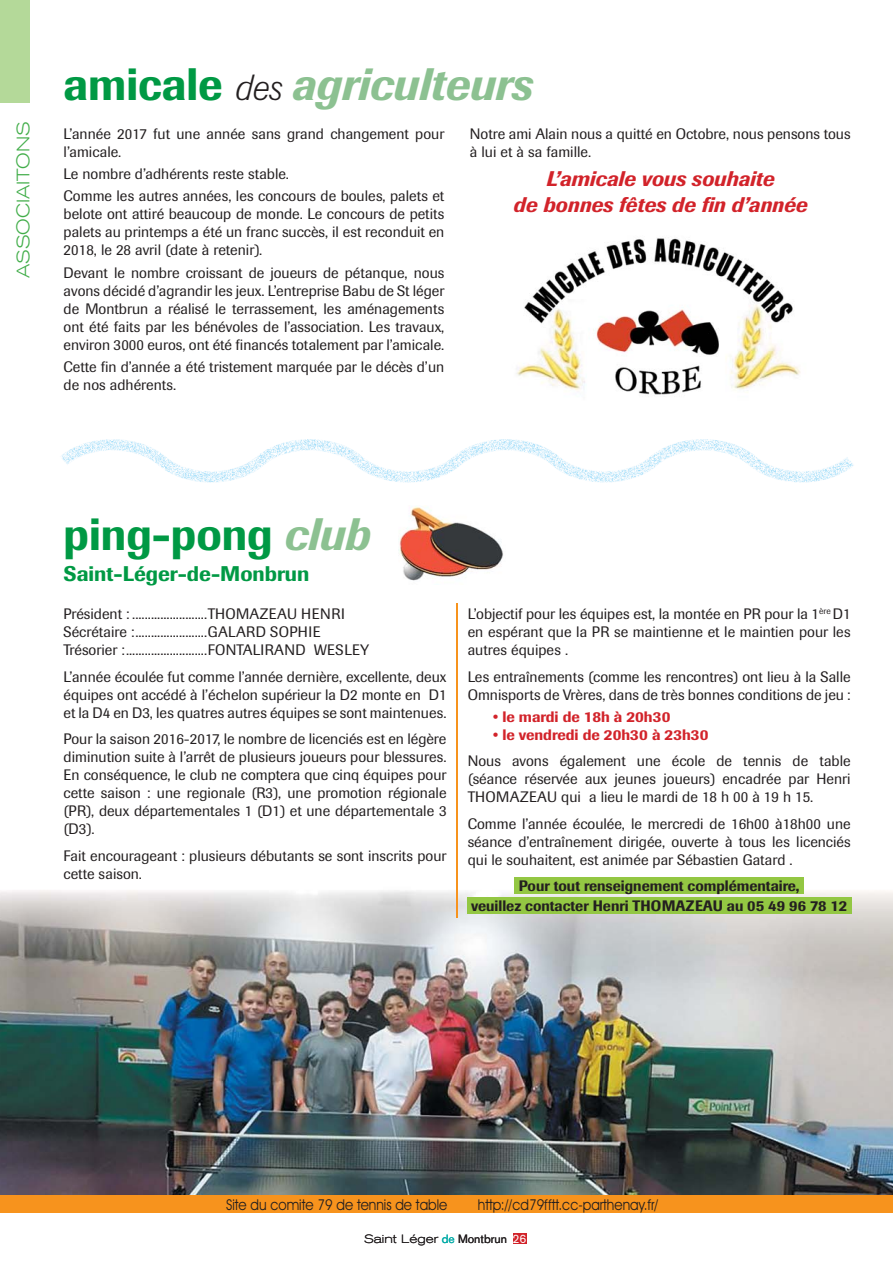
<style>
.page{position:relative;width:893px;height:1263px;background:#fff}
.page>*{position:absolute;margin:0;border:0;box-sizing:border-box;transform-origin:0 0}
.t1{font:italic 500 45px "Imago";color:#8cc191}
.t2{font:500 45px "Imago";color:#094}
.t3{font:italic 500 21px/25.2px "Imago";color:#d2232a;text-align:center}
.t4{font:500 21px "Imago";color:#094}
.t5{font:300 expanded 18px "Akzidenz Grotesk BE";color:#41ad49}
.t6{font:15px/18px "Imago";color:#231f20;text-align:justify}
.t7{font:15px/18px "Imago";letter-spacing:.02em;color:#231f20}
.t8{font:500 15px/20.1px "Imago";color:#231f20;text-align:center;scale:.96 1}
.t9{font:15px "Avant Garde IT Cby BT";color:#231f20;scale:.9 1}
.t10{font:500 15px "Imago";color:#d2232a}
.t11{font:300 expanded 12px "Akzidenz Grotesk BE";color:#231f20}
.s1{font-style:normal;color:#094}
.s2{font-weight:300;font-size:36px;color:#231f20}
.s3{font-style:italic;color:#8cc191}
.s4{font-weight:400;font-stretch:normal;color:#00aaa6}
.s5{font-weight:400;font-stretch:normal}
.s6{font-weight:400;font-stretch:normal;color:#fff}
</style>
<div class="page">
<div style="left:0;top:0;width:30px;height:102px;background:#b4d999"></div>
<img style="left:516px;top:238px;width:284px;height:157px">
<div style="left:512px;top:1233px;width:14px;height:11px;background:#d2232a"></div>
<img style="left:0;top:877px;width:892px;height:319px">
<div style="left:514px;top:877px;width:289px;height:16px;background:#93c743"></div>
<div style="left:467px;top:897px;width:384px;height:17px;background:#93c743"></div>
<hr style="left:456px;top:604px;width:2px;height:314px;background:#f7931d">
<img style="left:398px;top:507px;width:105px;height:74px">
<div style="left:0;top:1196px;width:892px;height:17px;background:#f7931d"></div>
<img style="left:61px;top:439px;width:793px;height:44px">
<p class="t5" style="left:16px;top:278px;width:158px;rotate:-90deg">ASSOCIAITONS</p>
<h1 class="t1" style="left:64px;top:67px;width:470px"><span class="s1">amicale</span> <span class="s2">des</span> agriculteurs</h1>
<p class="t6" style="left:64px;top:126px;width:382px">L’année 2017 fut une année sans grand changement pour l’amicale.</p>
<p class="t6" style="left:64px;top:165px;width:382px;line-height:22.2px">Le nombre d’adhérents reste stable.<br>Comme les autres années, les concours de boules, palets et</p>
<p class="t6" style="left:64px;top:207px;width:382px">belote ont attiré beaucoup de monde. Le concours de petits palets au printemps a été un franc succès, il est reconduit en 2018, le 28 avril (date à retenir).</p>
<p class="t6" style="left:64px;top:265px;width:382px">Devant le nombre croissant de joueurs de pétanque, nous avons décidé d’agrandir les jeux. L’entreprise Babu de St léger de Montbrun a réalisé le terrassement, les aménagements ont été faits par les bénévoles de l’association. Les travaux, environ 3000 euros, ont été financés totalement par l’amicale.</p>
<p class="t6" style="left:64px;top:359px;width:382px">Cette fin d’année a été tristement marquée par le décès d’un de nos adhérents.</p>
<p class="t6" style="left:470px;top:126px;width:382px">Notre ami Alain nous a quitté en Octobre, nous pensons tous à lui et à sa famille.</p>
<h2 class="t3" style="left:513px;top:169px;width:295px">L’amicale vous souhaite<br>de bonnes fêtes de fin d’année</h2>
<h1 class="t2" style="left:64px;top:518px;width:308px">ping-pong <span class="s3">club</span></h1>
<h2 class="t4" style="left:64px;top:566px;width:247px">Saint-Léger-de-Monbrun</h2>
<p class="t7" style="left:64px;top:607px;width:307px">Président : ........................THOMAZEAU HENRI<br>Sécrétaire : .......................GALARD SOPHIE<br>Trésorier : ..........................FONTALIRAND WESLEY</p>
<p class="t6" style="left:64px;top:669px;width:384px">L’année écoulée fut comme l’année dernière, excellente, deux équipes ont accédé à l’échelon supérieur la D2 monte en D1 et la D4 en D3, les quatres autres équipes se sont maintenues.</p>
<p class="t6" style="left:64px;top:732px;width:384px">Pour la saison 2016-2017, le nombre de licenciés est en légère diminution suite à l’arrêt de plusieurs joueurs pour blessures.<br>En conséquence, le club ne comptera que cinq équipes pour cette saison : une regionale (R3), une promotion régionale (PR), deux départementales 1 (D1) et une départementale 3 (D3).</p>
<p class="t6" style="left:64px;top:848px;width:384px">Fait encourageant : plusieurs débutants se sont inscrits pour cette saison.</p>
<p class="t6" style="left:468px;top:607px;width:384px">L’objectif pour les équipes est, la montée en PR pour la 1<sup>ère</sup> D1 en espérant que la PR se maintienne et le maintien pour les autres équipes .</p>
<p class="t6" style="left:468px;top:669px;width:384px">Les entraînements (comme les rencontres) ont lieu à la Salle<br>Omnisports de Vrères, dans de très bonnes conditions de jeu :</p>
<p class="t10" style="left:493px;top:711px;width:179px">• le mardi de 18h à 20h30</p>
<p class="t10" style="left:493px;top:729px;width:217px">• le vendredi de 20h30 à 23h30</p>
<p class="t6" style="left:468px;top:754px;width:384px">Nous avons également une école de tennis de table (séance réservée aux jeunes joueurs) encadrée par Henri THOMAZEAU qui a lieu le mardi de 18 h 00 à 19 h 15.</p>
<p class="t6" style="left:468px;top:816px;width:384px">Comme l’année écoulée, le mercredi de 16h00 à18h00 une séance d’entraînement dirigée, ouverte à tous les licenciés qui le souhaitent, est animée par Sébastien Gatard .</p>
<p class="t8" style="left:471px;top:878px;width:393px">Pour tout renseignement complémentaire,<br>veuillez contacter Henri THOMAZEAU au 05 49 96 78 12</p>
<p class="t9" style="left:226px;top:1199px;width:247px">Site du comite 79 de tennis de table</p>
<p class="t9" style="left:478px;top:1199px;width:202px">http://cd79fftt.cc-parthenay.fr/</p>
<p class="t11" style="left:364px;top:1234px;width:164px">Saint Léger <span class="s4">de</span> <span class="s5">Montbrun</span> <span class="s6">26</span></p>
</div>
